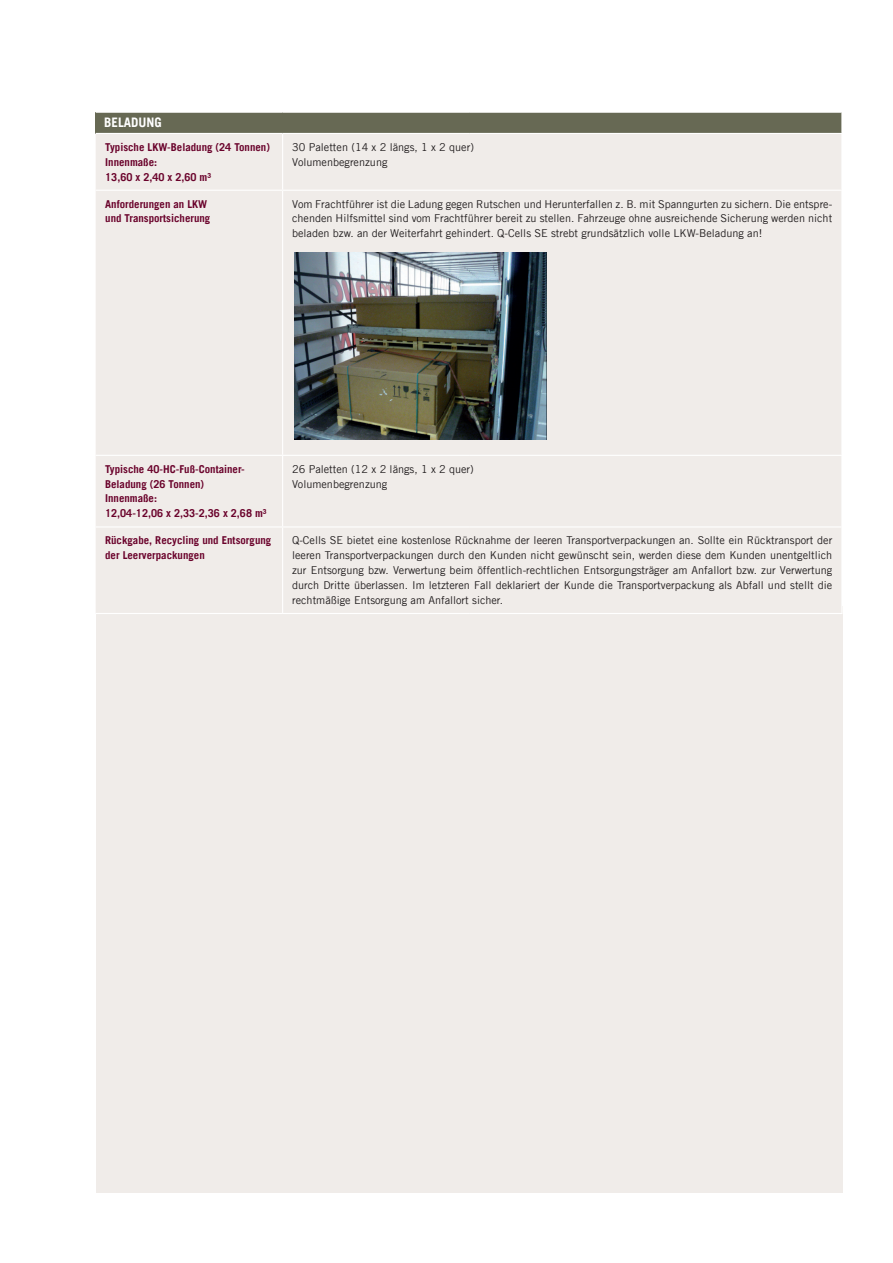
<style>
.page{position:relative;width:893px;height:1263px;background:#fff}
.page>*{position:absolute;margin:0;border:0;box-sizing:border-box;transform-origin:0 0}
.t1{font:700 13.2px "Trade Gothic LT";color:#fff}
.t2{font:10.8px/14.9px "Trade Gothic LT";color:#231f20}
.t3{font:700 10.8px/14.9px "Trade Gothic LT";color:#6a022b}
</style>
<div class="page">
<div style="left:96px;top:607px;width:746px;height:586px;background:#f0ece9"></div>
<div style="left:96px;top:112px;width:746px;height:21px;background:#676954"></div>
<div style="left:96px;top:134px;width:745px;height:473px;background:#f0ece9"></div>
<hr style="left:96px;top:112px;width:187px;height:1px;background:#fff">
<hr style="left:283px;top:112px;width:186px;height:1px;background:#fff">
<hr style="left:469px;top:112px;width:373px;height:1px;background:#fff">
<svg style="left:841px;top:113px;width:1px;height:20px"></svg>
<hr style="left:282px;top:134px;width:1px;height:56px;background:#fff">
<hr style="left:282px;top:191px;width:1px;height:264px;background:#fff">
<hr style="left:96px;top:190px;width:187px;height:1px;background:#fff">
<hr style="left:96px;top:455px;width:186px;height:1px;background:#fff">
<hr style="left:283px;top:190px;width:186px;height:1px;background:#fff">
<hr style="left:469px;top:190px;width:373px;height:1px;background:#fff">
<hr style="left:96px;top:526px;width:186px;height:1px;background:#fff">
<hr style="left:96px;top:613px;width:186px;height:1px;background:#fff">
<hr style="left:282px;top:455px;width:187px;height:1px;background:#fff">
<hr style="left:282px;top:456px;width:1px;height:70px;background:#fff">
<hr style="left:469px;top:455px;width:373px;height:1px;background:#fff">
<hr style="left:282px;top:526px;width:187px;height:1px;background:#fff">
<hr style="left:282px;top:527px;width:1px;height:86px;background:#fff">
<hr style="left:469px;top:526px;width:373px;height:1px;background:#fff">
<hr style="left:841px;top:527px;width:1px;height:86px;background:#fff">
<hr style="left:282px;top:613px;width:187px;height:1px;background:#fff">
<hr style="left:469px;top:613px;width:373px;height:1px;background:#fff">
<img style="left:294px;top:252px;width:253px;height:188px">
<p class="t1" style="left:104px;top:114px;width:22px">BEladun</p>
<p class="t1" style="left:154px;top:114px;width:9px">g</p>
<p class="t3" style="left:105px;top:139px;width:166px">Typische LKW-Beladung (24 Tonnen)<br>Innenmaße:<br>13,60 x 2,40 x 2,60 m³</p>
<p class="t2" style="left:292px;top:139px;width:183px">30 Paletten (14 x 2 längs, 1 x 2 quer)<br>Volumenbegrenzung</p>
<p class="t3" style="left:105px;top:196px;width:107px">Anforderungen an LKW und Transportsicherung</p>
<p class="t2" style="left:292px;top:196px;width:542px;text-align:justify">Vom Frachtführer ist die Ladung gegen Rutschen und Herunterfallen z. B. mit Spanngurten zu sichern. Die entspre&shy;chenden Hilfsmittel sind vom Frachtführer bereit zu stellen. Fahrzeuge ohne ausreichende Sicherung werden nicht beladen bzw. an der Weiterfahrt gehindert. Q-Cells SE strebt grundsätzlich volle LKW-Beladung an!</p>
<p class="t3" style="left:105px;top:461px;width:163px">Typische 40-HC-Fuß-Container-<br>Beladung (26 Tonnen)<br>Innenmaße:<br>12,04-12,06 x 2,33-2,36 x 2,68 m³</p>
<p class="t2" style="left:292px;top:461px;width:183px">26 Paletten (12 x 2 längs, 1 x 2 quer)<br>Volumenbegrenzung</p>
<p class="t3" style="left:105px;top:533px;width:168px">Rückgabe, Recycling und Entsorgung der Leerverpackungen</p>
<p class="t2" style="left:292px;top:533px;width:542px;text-align:justify">Q-Cells SE bietet eine kostenlose Rücknahme der leeren Transportverpackungen an. Sollte ein Rücktransport der leeren Transportverpackungen durch den Kunden nicht gewünscht sein, werden diese dem Kunden unentgeltlich zur Entsorgung bzw. Verwertung beim öffentlich-rechtlichen Entsorgungsträger am Anfallort bzw. zur Verwertung durch Dritte überlassen. Im letzteren Fall deklariert der Kunde die Transportverpackung als Abfall und stellt die rechtmäßige Entsorgung am Anfallort sicher.</p>
</div>
